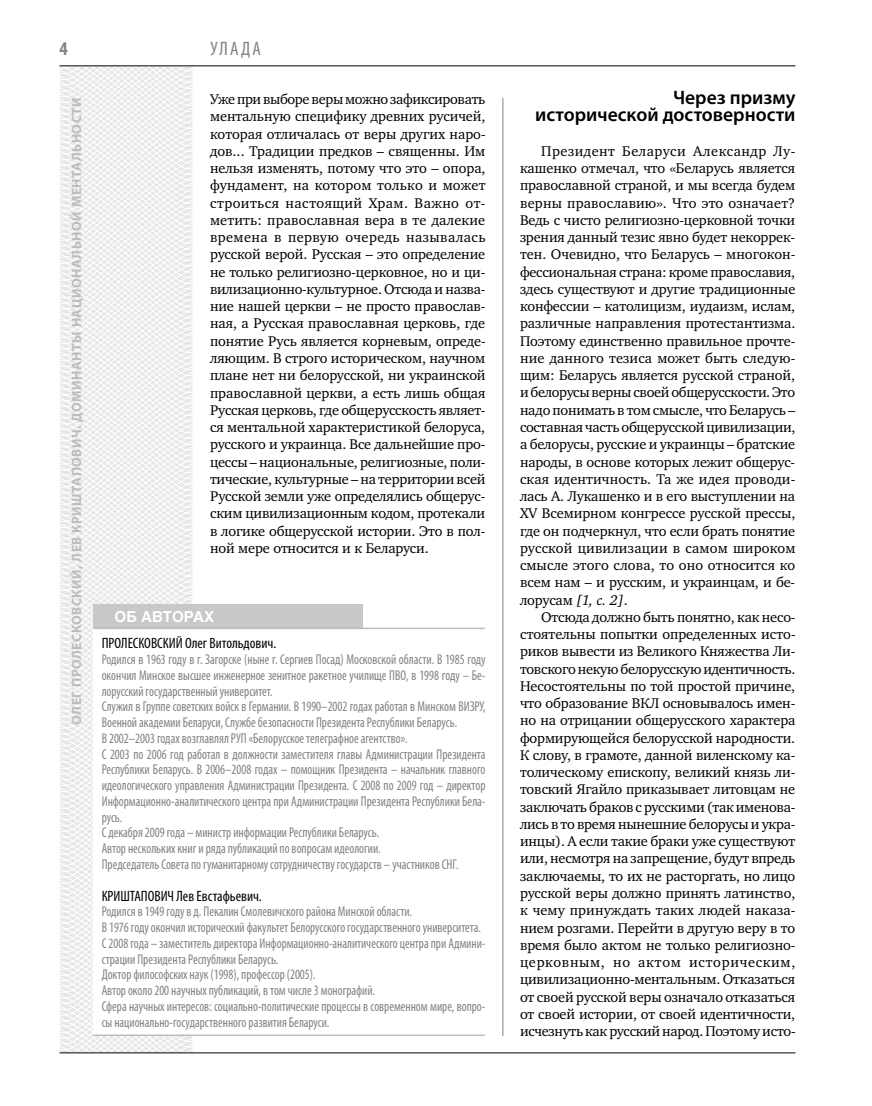
<style>
.page{position:relative;width:872px;height:1106px;background:#fff}
.page>*{position:absolute;margin:0;border:0;box-sizing:border-box;transform-origin:0 0}
.t1{font:600 19.5px/17.2px "Myriad Pro";color:#000;text-align:right}
.t2{font:condensed 19.5px "Myriad Pro";color:#808285}
.t3{font:700 condensed 19.5px "Myriad Pro";color:#808285}
.t4{font:condensed 15px "Myriad Pro";color:#000}
.t5{font:700 15px "Helios";color:#fff}
.t6{font:14.4px/17.2px "Charter C";letter-spacing:-.01em;color:#000;text-align:justify}
.t7{font:condensed 14.25px/15.8px "Myriad Pro";color:#808285;scale:.9 1}
.t8{font:700 13.5px "Myriad Pro";letter-spacing:.04em;color:#bcbdc0}
.s1{font-style:italic}
</style>
<div class="page">
<svg style="left:59px;top:65px;width:192px;height:989px"></svg>
<hr style="left:502px;top:98px;width:1px;height:938px;background:#808285">
<hr style="left:60px;top:1052px;width:735px;height:1px;background:#000">
<hr style="left:60px;top:65px;width:735px;height:1px;background:#000">
<div style="left:93px;top:604px;width:269px;height:23px;background:#c6c8ca"></div>
<div style="left:93px;top:628px;width:392px;height:407px;background:#fff"></div>
<hr style="left:93px;top:1034px;width:392px;height:2px;background:#bcbdc0">
<hr style="left:93px;top:627px;width:392px;height:2px;background:#bcbdc0">
<h1 class="t3" style="left:60px;top:37px;width:10px">4</h1>
<h1 class="t2" style="left:210px;top:37px;width:52px">Улада</h1>
<p class="t6" style="left:210px;top:91px;width:277px">Уже при выборе веры можно зафиксировать ментальную специфику древних русичей, которая отличалась от веры других наро&shy;дов... Традиции предков – священны. Им нельзя изменять, потому что это – опора, фундамент, на котором только и может строиться настоящий Храм. Важно от&shy;метить: православная вера в те далекие времена в первую очередь называлась русской верой. Русская – это определение не только религиозно-церковное, но и ци&shy;вилизационно-культурное. Отсюда и назва&shy;ние нашей церкви – не просто православ&shy;ная, а Русская православная церковь, где понятие Русь является корневым, опреде&shy;ляющим. В строго историческом, научном плане нет ни белорусской, ни украинской православной церкви, а есть лишь общая Русская церковь, где общерусскость являет&shy;ся ментальной характеристикой белоруса, русского и украинца. Все дальнейшие про&shy;цессы – национальные, религиозные, поли&shy;тические, культурные – на территории всей Русской земли уже определялись общерус&shy;ским цивилизационным кодом, протекали в логике общерусской истории. Это в пол&shy;ной мере относится и к Беларуси.</p>
<h1 class="t1" style="left:535px;top:88px;width:262px">Через призму<br>исторической достоверности</h1>
<p class="t8" style="left:68px;top:724px;width:627px;rotate:-90deg">Олег ПРОЛЕСКОВСКИЙ, Лев КРИШТАПОВИЧ. Доминанты национальной ментальности</p>
<p class="t6" style="left:520px;top:142px;width:277px;text-indent:21px">Президент Беларуси Александр Лу&shy;кашенко отмечал, что «Беларусь является православной страной, и мы всегда будем верны православию». Что это означает?<br>Ведь с чисто религиозно-церковной точки зрения данный тезис явно будет некоррек&shy;тен. Очевидно, что Беларусь – многокон&shy;фессиональная страна: кроме православия, здесь существуют и другие традиционные конфессии – католицизм, иудаизм, ислам, различные направления протестантизма.<br>Поэтому единственно правильное прочте&shy;ние данного тезиса может быть следую&shy;щим: Беларусь является русской страной, и белорусы верны своей общерусскости. Это надо понимать в том смысле, что Беларусь – составная часть общерусской цивилизации, а белорусы, русские и украинцы – братские народы, в основе которых лежит общерус&shy;ская идентичность. Та же идея проводи&shy;лась А. Лукашенко и в его выступлении на XV Всемирном конгрессе русской прессы, где он подчеркнул, что если брать понятие русской цивилизации в самом широком смысле этого слова, то оно относится ко всем нам – и русским, и украинцам, и бе&shy;лорусам <span class="s1">[1, с. 2]</span>.</p>
<p class="t6" style="left:520px;top:608px;width:277px;text-indent:21px">Отсюда должно быть понятно, как несо&shy;стоятельны попытки определенных исто&shy;риков вывести из Великого Княжества Ли&shy;товского некую белорусскую идентичность.<br>Несостоятельны по той простой причине, что образование ВКЛ основывалось имен&shy;но на отрицании общерусского характера формирующейся белорусской народности.<br>К слову, в грамоте, данной виленскому ка&shy;толическому епископу, великий князь ли&shy;товский Ягайло приказывает литовцам не заключать браков с русскими (так именова&shy;лись в то время нынешние белорусы и укра&shy;инцы). А если такие браки уже существуют или, несмотря на запрещение, будут впредь заключаемы, то их не расторгать, но лицо русской веры должно принять латинство, к чему принуждать таких людей наказа&shy;нием розгами. Перейти в другую веру в то время было актом не только религиозно&shy;церковным, но актом историческим, цивилизационно-ментальным. Отказаться от своей русской веры означало отказаться от своей истории, от своей идентичности, исчезнуть как русский народ. Поэтому исто-</p>
<p class="t5" style="left:115px;top:608px;width:101px">об авторах</p>
<p class="t4" style="left:102px;top:634px;width:176px">ПРОЛЕСКОВСКИЙ Олег Витольдович.</p>
<p class="t7" style="left:102px;top:651px;width:428px">Родился в 1963 году в г. Загорске (ныне г. Сергиев Посад) Московской области. В 1985 году окончил Минское высшее инженерное зенитное ракетное училище ПВО, в 1998 году – Бе&shy;лорусский государственный университет.<br>Служил в Группе советских войск в Германии. В 1990–2002 годах работал в Минском ВИЗРУ, Военной академии Беларуси, Службе безопасности Президента Республики Беларусь.<br>В 2002–2003 годах возглавлял РУП «Белорусское телеграфное агентство».<br>С 2003 по 2006 год работал в должности заместителя главы Администрации Президента Республики Беларусь. В 2006–2008 годах – помощник Президента – начальник главного идеологического управления Администрации Президента. С 2008 по 2009 год – директор Информационно-аналитического центра при Администрации Президента Республики Бела&shy;русь.<br>С декабря 2009 года – министр информации Республики Беларусь.<br>Автор нескольких книг и ряда публикаций по вопросам идеологии.<br>Председатель Совета по гуманитарному сотрудничеству государств – участников СНГ.</p>
<p class="t4" style="left:102px;top:886px;width:162px">КРИШТАПОВИЧ Лев Евстафьевич.</p>
<p class="t7" style="left:102px;top:903px;width:428px">Родился в 1949 году в д. Пекалин Смолевичского района Минской области.<br>В 1976 году окончил исторический факультет Белорусского государственного университета.<br>С 2008 года – заместитель директора Информационно-аналитического центра при Админи&shy;страции Президента Республики Беларусь.<br>Доктор философских наук (1998), профессор (2005).<br>Автор около 200 научных публикаций, в том числе 3 монографий.<br>Сфера научных интересов: социально-политические процессы в современном мире, вопро&shy;сы национально-государственного развития Беларуси.</p>
</div>
